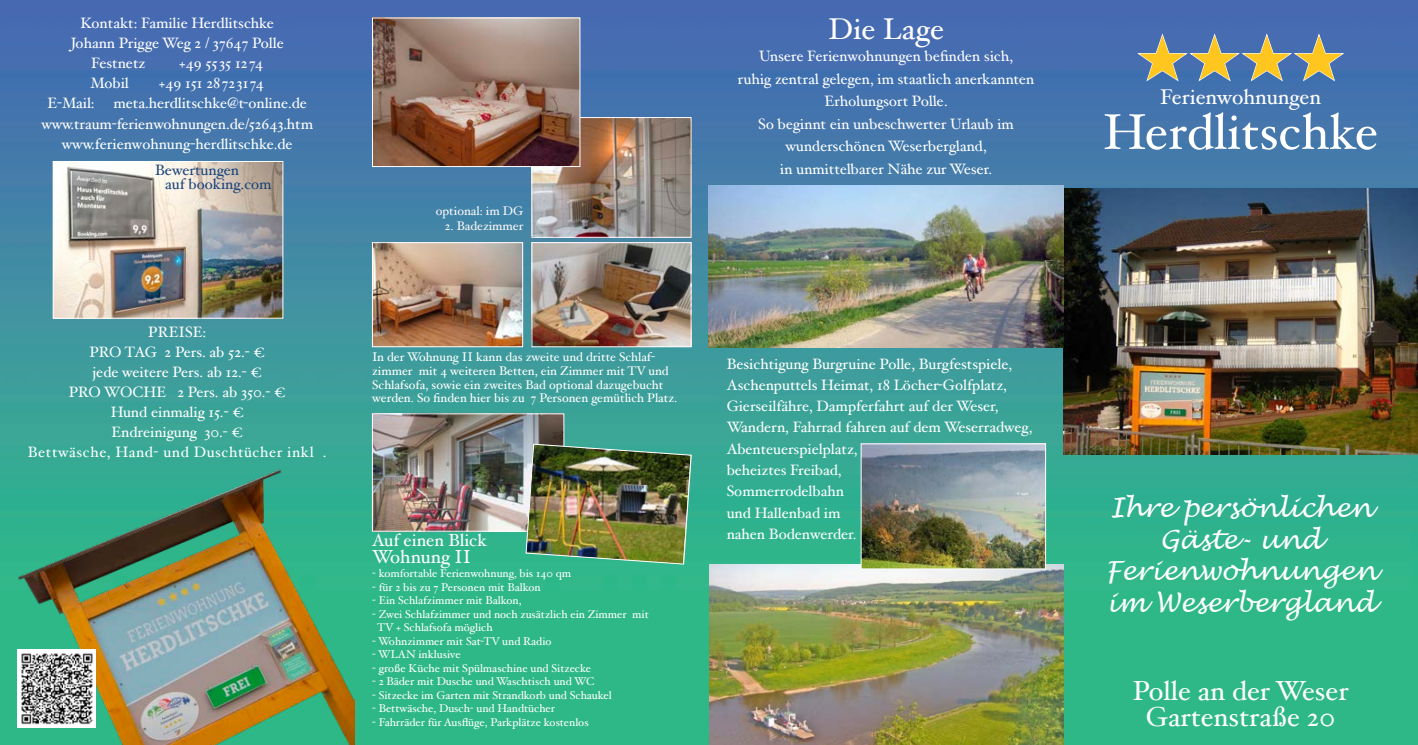
<style>
.page{position:relative;width:1418px;height:745px;background:#fff}
.page>*{position:absolute;margin:0;border:0;box-sizing:border-box;transform-origin:0 0}
.t1{font:56.25px "Zapf Dingbats IT Cby BT";color:#ffc61f}
.t2{font:50px "Hoefler Text";color:#fff}
.t3{font:30px "Hoefler Text";color:#fff}
.t4{font:27.5px "Hoefler Text";color:#fff}
.t5{font:italic 26.25px "Lucida Handwriting";color:#fff}
.t6{font:21.25px "Hoefler Text";color:#fff}
.t7{font:18.75px "Hoefler Text";color:#fff}
.t8{font:17.5px "Hoefler Text";color:#fff}
.t9{font:15px/21.2px "Hoefler Text";color:#fff}
.t10{font:15px "Hoefler Text";letter-spacing:.04em;color:#fff}
.t11{font:15px "Hoefler Text";color:#1b447a}
.t12{font:12.5px/13.8px "Hoefler Text";color:#fff}
.t13{font:12.5px "Hoefler Text";color:#fbf9f8}
.t14{font:11.25px "Hoefler Text";color:#fff}
</style>
<div class="page">
<img style="left:0;top:0;width:1417px;height:744px">
<svg style="left:1135px;top:31px;width:211px;height:52px;background:#5379b6"></svg>
<img style="left:1063px;top:189px;width:354px;height:265px">
<img style="left:709px;top:564px;width:354px;height:180px">
<img style="left:709px;top:185px;width:354px;height:162px">
<img style="left:863px;top:445px;width:180px;height:121px">
<div style="left:861px;top:443px;width:184px;height:125px;border:1px solid #fff"></div>
<img style="left:374px;top:415px;width:188px;height:114px">
<div style="left:372px;top:413px;width:192px;height:118px;border:1px solid #fff"></div>
<img style="left:526px;top:444px;width:165px;height:119px">
<img style="left:374px;top:244px;width:147px;height:101px">
<div style="left:372px;top:242px;width:151px;height:105px;border:1px solid #fff"></div>
<img style="left:533px;top:244px;width:156px;height:101px">
<div style="left:531px;top:242px;width:160px;height:105px;border:1px solid #fff"></div>
<img style="left:533px;top:119px;width:156px;height:116px">
<div style="left:531px;top:117px;width:160px;height:120px;border:1px solid #fff"></div>
<img style="left:374px;top:20px;width:204px;height:145px">
<div style="left:372px;top:18px;width:208px;height:149px;border:1px solid #fff"></div>
<img style="left:18px;top:469px;width:336px;height:275px">
<img style="left:18px;top:649px;width:78px;height:78px">
<img style="left:55px;top:163px;width:226px;height:153px">
<div style="left:53px;top:161px;width:230px;height:157px;border:1px solid #fff"></div>
<p class="t9" style="left:80px;top:13px;width:195px">Kontakt: Familie Herdlitschke</p>
<p class="t9" style="left:71px;top:33px;width:214px">Johann Prigge Weg 2 / 37647 Polle</p>
<p class="t9" style="left:91px;top:53px;width:56px">Festnetz</p>
<p class="t9" style="left:179px;top:53px;width:86px">+49 5535 1274</p>
<p class="t9" style="left:90px;top:73px;width:40px">Mobil</p>
<p class="t9" style="left:159px;top:73px;width:107px">+49 151 28723174</p>
<p class="t9" style="left:48px;top:93px;width:49px">E-Mail:</p>
<p class="t9" style="left:113px;top:93px;width:195px">meta.herdlitschke@t-online.de</p>
<p class="t9" style="left:41px;top:113px;width:273px">www.traum-ferienwohnungen.de/52643.htm</p>
<p class="t9" style="left:62px;top:133px;width:232px">www.ferienwohnung-herdlitschke.de</p>
<p class="t11" style="left:155px;top:161px;width:85px">Bewertungen</p>
<p class="t11" style="left:165px;top:175px;width:108px">auf booking.com</p>
<p class="t9" style="left:148px;top:320px;width:59px">PREISE:</p>
<p class="t9" style="left:90px;top:340px;width:177px">PRO TAG 2 Pers. ab 52.- €</p>
<p class="t9" style="left:93px;top:360px;width:171px">jede weitere Pers. ab 12.- €</p>
<p class="t9" style="left:69px;top:380px;width:218px">PRO WOCHE 2 Pers. ab 350.- €</p>
<p class="t9" style="left:111px;top:400px;width:134px">Hund einmalig 15.- €</p>
<p class="t9" style="left:111px;top:420px;width:133px">Endreinigung 30.- €</p>
<p class="t10" style="left:28px;top:442px;width:300px">Bettwäsche, Hand- und Duschtücher inkl .</p>
<p class="t13" style="left:435px;top:204px;width:89px">optional: im DG</p>
<p class="t13" style="left:445px;top:219px;width:80px">2. Badezimmer</p>
<p class="t12" style="left:372px;top:349px;width:306px">In der Wohnung II kann das zweite und dritte Schlaf&shy;zimmer mit 4 weiteren Betten, ein Zimmer mit TV und Schlafsofa, sowie ein zweites Bad optional dazugebucht werden. So finden hier bis zu 7 Personen gemütlich Platz.</p>
<p class="t8" style="left:372px;top:529px;width:116px">Auf einen Blick</p>
<p class="t7" style="left:372px;top:545px;width:100px">Wohnung II</p>
<p class="t14" style="left:372px;top:566px;width:200px">- komfortable Ferienwohnung, bis 140 qm</p>
<p class="t14" style="left:372px;top:579px;width:170px">- für 2 bis zu 7 Personen mit Balkon</p>
<p class="t14" style="left:372px;top:593px;width:151px">- Ein Schlafzimmer mit Balkon,</p>
<p class="t14" style="left:372px;top:606px;width:278px">- Zwei Schlafzimmer und noch zusätzlich ein Zimmer mit</p>
<p class="t14" style="left:377px;top:620px;width:117px">TV + Schlafsofa möglich</p>
<p class="t14" style="left:372px;top:633px;width:181px">- Wohnzimmer mit Sat-TV und Radio</p>
<p class="t14" style="left:372px;top:647px;width:90px">- WLAN inklusive</p>
<p class="t14" style="left:372px;top:660px;width:220px">- große Küche mit Spülmaschine und Sitzecke</p>
<p class="t14" style="left:372px;top:674px;width:224px">- 2 Bäder mit Dusche und Waschtisch und WC</p>
<p class="t14" style="left:372px;top:687px;width:241px">- Sitzecke im Garten mit Strandkorb und Schaukel</p>
<p class="t14" style="left:372px;top:701px;width:184px">- Bettwäsche, Dusch- und Handtücher</p>
<p class="t14" style="left:372px;top:714px;width:218px">- Fahrräder für Ausflüge, Parkplätze kostenlos</p>
<p class="t3" style="left:828px;top:11px;width:117px">Die Lage</p>
<p class="t9" style="left:759px;top:45px;width:256px">Unsere Ferienwohnungen befinden sich,</p>
<p class="t9" style="left:738px;top:68px;width:299px">ruhig zentral gelegen, im staatlich anerkannten</p>
<p class="t9" style="left:824px;top:90px;width:126px">Erholungsort Polle.</p>
<p class="t9" style="left:758px;top:113px;width:258px">So beginnt ein unbeschwerter Urlaub im</p>
<p class="t9" style="left:785px;top:135px;width:204px">wunderschönen Weserbergland,</p>
<p class="t9" style="left:780px;top:158px;width:214px">in unmittelbarer Nähe zur Weser.</p>
<p class="t9" style="left:726px;top:352px;width:307px">Besichtigung Burgruine Polle, Burgfestspiele, Aschenputtels Heimat, 18 Löcher-Golfplatz, Gierseilfähre, Dampferfahrt auf der Weser, Wandern, Fahrrad fahren auf dem Weserradweg, Abenteuerspielplatz,<br>beheiztes Freibad,</p>
<p class="t9" style="left:726px;top:480px;width:119px">Sommerrodelbahn</p>
<p class="t9" style="left:726px;top:501px;width:131px">und Hallenbad im nahen Bodenwerder.</p>
<p class="t1" style="left:1137px;top:31px;width:207px">★ ★ ★ ★</p>
<p class="t6" style="left:1160px;top:84px;width:162px">Ferienwohnungen</p>
<p class="t2" style="left:1103px;top:102px;width:276px">Herdlitschke</p>
<p class="t5" style="left:1109px;top:491px;width:263px">Ihre persönlichen</p>
<p class="t5" style="left:1159px;top:523px;width:163px">Gäste- und</p>
<p class="t5" style="left:1105px;top:554px;width:273px">Ferienwohnungen</p>
<p class="t5" style="left:1106px;top:586px;width:270px">im Weserbergland</p>
<p class="t4" style="left:1132px;top:673px;width:217px">Polle an der Weser</p>
<p class="t4" style="left:1145px;top:700px;width:191px">Gartenstraße 20</p>
</div>
